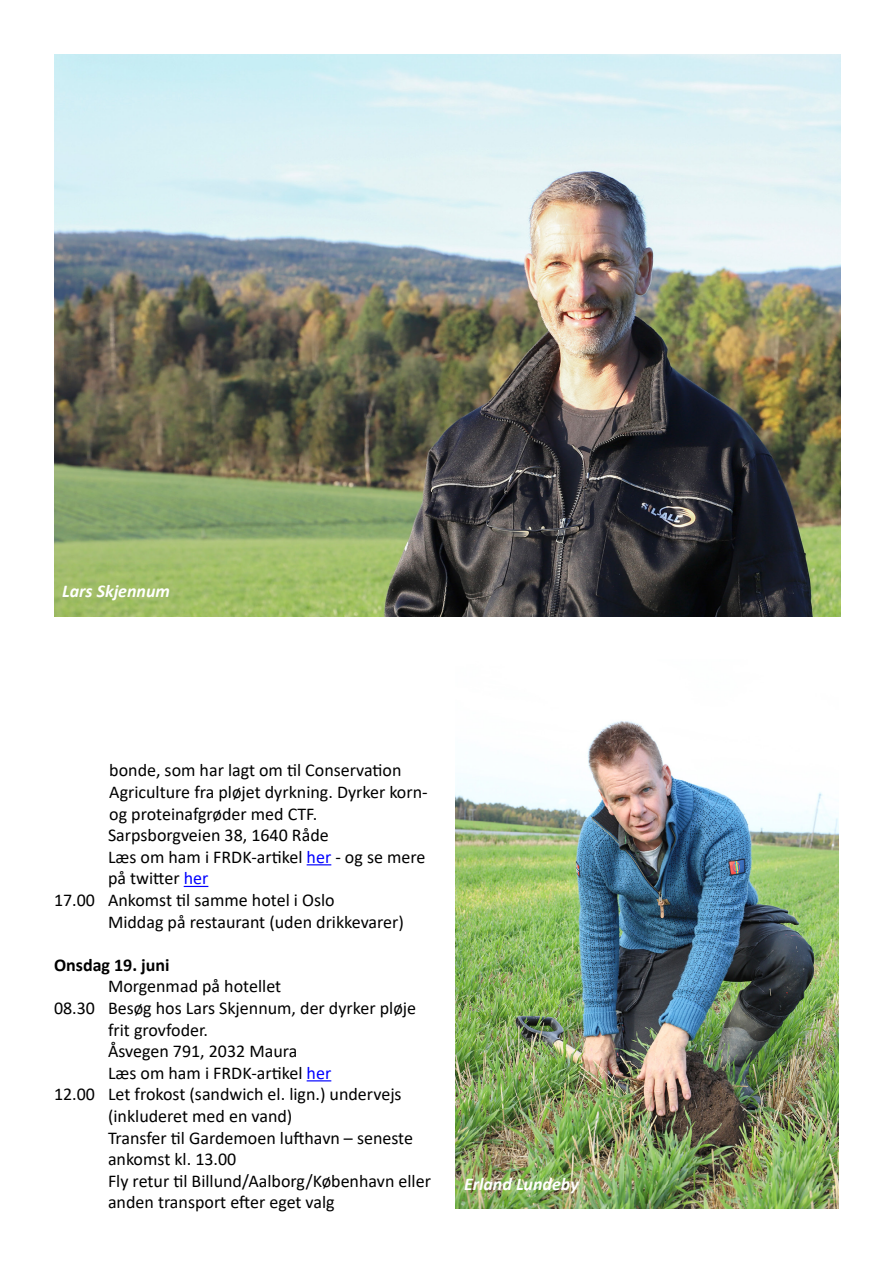
<style>
.page{position:relative;width:893px;height:1263px;background:#fff}
.page>*{position:absolute;margin:0;border:0;box-sizing:border-box;transform-origin:0 0}
.t1{font:18px "Calibri";color:#000}
.t2{font:italic 700 18px "Calibri";color:#fff}
.t3{font:700 18px "Calibri";color:#000}
.s1{color:#00f}
</style>
<div class="page">
<svg style="left:307px;top:864px;width:24px;height:1px"></svg>
<svg style="left:184px;top:886px;width:24px;height:1px"></svg>
<svg style="left:307px;top:1080px;width:24px;height:1px"></svg>
<img style="left:54px;top:54px;width:787px;height:563px">
<img style="left:455px;top:721px;width:384px;height:488px">
<p class="t2" style="left:62px;top:578px;width:109px">Lars Skjennum</p>
<p class="t1" style="left:109px;top:758px;width:294px">bonde, som har lagt om til Conservation</p>
<p class="t1" style="left:109px;top:779px;width:320px">Agriculture fra pløjet dyrkning. Dyrker korn-</p>
<p class="t1" style="left:109px;top:801px;width:210px">og proteinafgrøder med CTF.</p>
<p class="t1" style="left:108px;top:823px;width:222px">Sarpsborgveien 38, 1640 Råde</p>
<p class="t1" style="left:108px;top:844px;width:319px">Læs om ham i FRDK-artikel <span class="s1">her</span> - og se mere</p>
<p class="t1" style="left:108px;top:866px;width:102px">på twitter <span class="s1">her</span></p>
<p class="t1" style="left:54px;top:887px;width:282px">17.00 Ankomst til samme hotel i Oslo</p>
<p class="t1" style="left:108px;top:909px;width:297px">Middag på restaurant (uden drikkevarer)</p>
<p class="t3" style="left:54px;top:952px;width:117px">Onsdag 19. juni</p>
<p class="t1" style="left:108px;top:974px;width:175px">Morgenmad på hotellet</p>
<p class="t1" style="left:54px;top:995px;width:364px">08.30 Besøg hos Lars Skjennum, der dyrker pløje</p>
<p class="t1" style="left:108px;top:1017px;width:102px">frit grovfoder.</p>
<p class="t1" style="left:108px;top:1039px;width:191px">Åsvegen 791, 2032 Maura</p>
<p class="t1" style="left:108px;top:1060px;width:225px">Læs om ham i FRDK-artikel <span class="s1">her</span></p>
<p class="t1" style="left:54px;top:1082px;width:349px">12.00 Let frokost (sandwich el. lign.) undervejs</p>
<p class="t1" style="left:108px;top:1103px;width:186px">(inkluderet med en vand)</p>
<p class="t1" style="left:108px;top:1125px;width:307px">Transfer til Gardemoen lufthavn – seneste</p>
<p class="t1" style="left:108px;top:1147px;width:130px">ankomst kl. 13.00</p>
<p class="t1" style="left:108px;top:1168px;width:324px">Fly retur til Billund/Aalborg/København eller</p>
<p class="t1" style="left:108px;top:1190px;width:228px">anden transport efter eget valg</p>
<p class="t2" style="left:464px;top:1171px;width:116px">Erland Lundeby</p>
</div>
